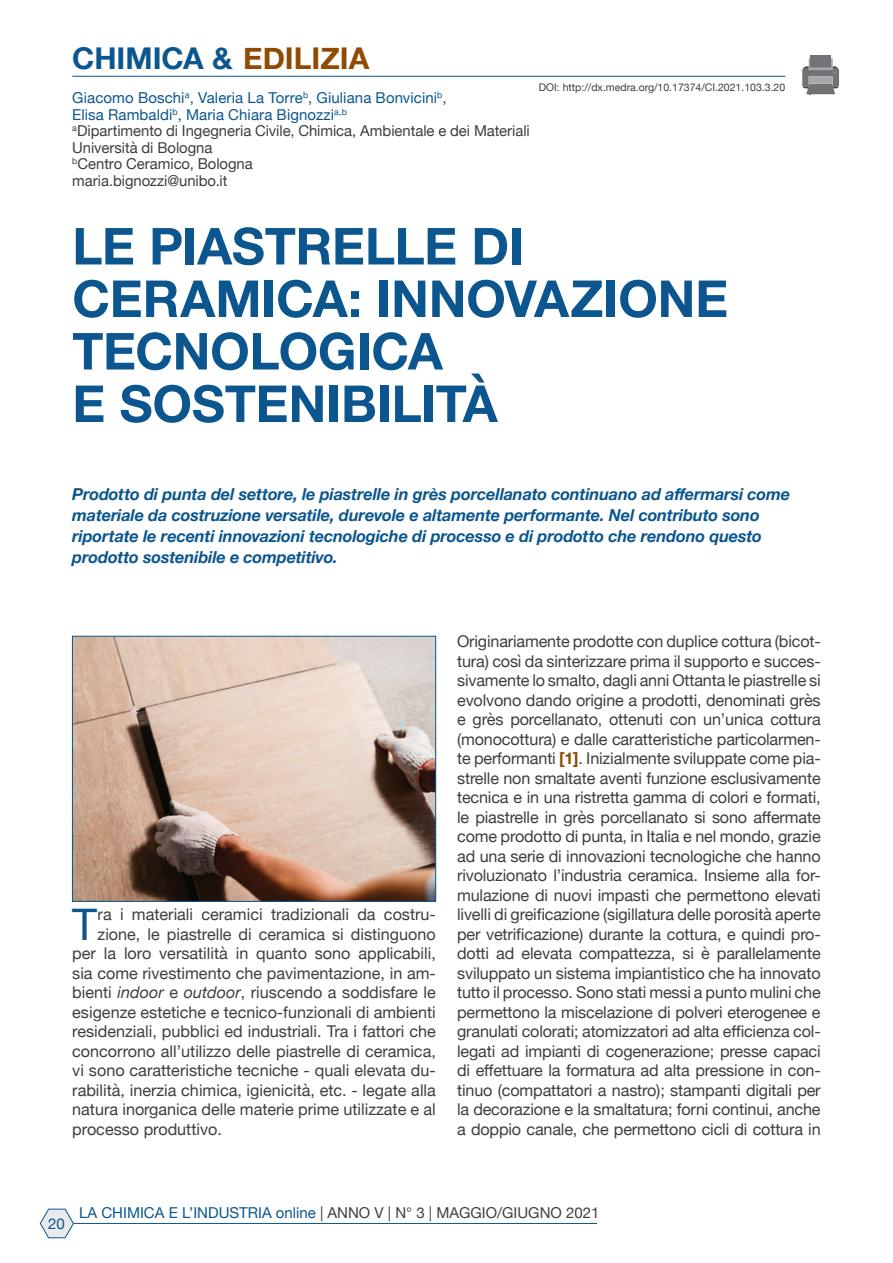
<style>
.page{position:relative;width:893px;height:1263px;background:#fff}
.page>*{position:absolute;margin:0;border:0;box-sizing:border-box;transform-origin:0 0}
.Titolo_articolo{font:700 51px/52.5px "Helvetica Neue";letter-spacing:-.005em;color:#0b568e}
.Body_Text_2{font:43.5px "Helvetica Neue";color:#0b568e}
.t1{font:700 30px "Helvetica Neue";color:#0b568e}
.Sottotitolo{font:italic 700 16.5px/21px "Helvetica Neue";letter-spacing:-.01em;color:#0b568e}
.Body_Text_2-2{font:16.2px/19.5px "Helvetica Neue";color:#3e3e3f;text-align:justify}
.Riepilogo_autori{font:15px "Helvetica Neue";color:#3e3e3f}
.Autori{font:15px "Helvetica Neue";letter-spacing:.005em;color:#0b568e}
.t2{font:10.5px "Helvetica Neue";color:#3e3e3f}
.s1{color:#904a01}
.s2{font-style:italic}
.s3{font-weight:700;color:#904a01}
.s4{color:#0b568e}
</style>
<div class="page">
<svg style="left:40px;top:1209px;width:34px;height:29px"></svg>
<hr style="left:74px;top:1223px;width:523px;height:1px;background:#0b568e">
<hr style="left:72px;top:76px;width:713px;height:1px;background:#0b568e">
<div style="left:810px;top:55px;width:21px;height:13px;background:#727376"></div>
<svg style="left:802px;top:58px;width:37px;height:37px"></svg>
<img style="left:74px;top:638px;width:360px;height:261px">
<div style="left:72px;top:636px;width:364px;height:265px;border:1px solid #0b568e"></div>
<h3 class="t1" style="left:72px;top:35px;width:298px">CHIMICA &amp; <span class="s1">EDILIZIA</span></h3>
<p class="Autori" style="left:72px;top:87px;width:376px">Giacomo Boschi<sup>a</sup>, Valeria La Torre<sup>b</sup>, Giuliana Bonvicini<sup>b</sup>,</p>
<p class="Autori" style="left:72px;top:103px;width:276px">Elisa Rambaldi<sup>b</sup>, Maria Chiara Bignozzi<sup>a,b</sup></p>
<p class="Riepilogo_autori" style="left:72px;top:120px;width:459px"><sup>a</sup>Dipartimento di Ingegneria Civile, Chimica, Ambientale e dei Materiali</p>
<p class="Riepilogo_autori" style="left:72px;top:136px;width:142px">Università di Bologna</p>
<p class="Riepilogo_autori" style="left:72px;top:153px;width:182px"><sup>b</sup>Centro Ceramico, Bologna</p>
<p class="Riepilogo_autori" style="left:72px;top:169px;width:157px">maria.bignozzi@unibo.it</p>
<p class="t2" style="left:539px;top:80px;width:248px">DOI: http://dx.medra.org/10.17374/CI.2021.103.3.20</p>
<p class="Titolo_articolo" style="left:72px;top:221px;width:657px">LE PIASTRELLE DI<br>CERAMICA: INNOVAZIONE<br>TECNOLOGICA</p>
<p class="Titolo_articolo" style="left:72px;top:379px;width:427px">E SOSTENIBILITÀ</p>
<p class="Sottotitolo" style="left:72px;top:484px;width:719px">Prodotto di punta del settore, le piastrelle in grès porcellanato continuano ad affermarsi come materiale da costruzione versatile, durevole e altamente performante. Nel contributo sono riportate le recenti innovazioni tecnologiche di processo e di prodotto che rendono questo prodotto sostenibile e competitivo.</p>
<p class="Body_Text_2" style="left:72px;top:893px;width:26px">T</p>
<p class="Body_Text_2-2" style="left:98px;top:906px;width:340px">ra i materiali ceramici tradizionali da costru-</p>
<p class="Body_Text_2-2" style="left:98px;top:925px;width:340px">zione, le piastrelle di ceramica si distinguono</p>
<p class="Body_Text_2-2" style="left:72px;top:945px;width:365px">per la loro versatilità in quanto sono applicabili,</p>
<p class="Body_Text_2-2" style="left:72px;top:964px;width:365px">sia come rivestimento che pavimentazione, in am-</p>
<p class="Body_Text_2-2" style="left:72px;top:984px;width:365px">bienti <span class="s2">indoor</span> e <span class="s2">outdoor</span>, riuscendo a soddisfare le</p>
<p class="Body_Text_2-2" style="left:72px;top:1003px;width:365px">esigenze estetiche e tecnico-funzionali di ambienti</p>
<p class="Body_Text_2-2" style="left:72px;top:1023px;width:365px">residenziali, pubblici ed industriali. Tra i fattori che</p>
<p class="Body_Text_2-2" style="left:72px;top:1042px;width:365px">concorrono all’utilizzo delle piastrelle di ceramica,</p>
<p class="Body_Text_2-2" style="left:72px;top:1062px;width:365px">vi sono caratteristiche tecniche - quali elevata du-</p>
<p class="Body_Text_2-2" style="left:72px;top:1081px;width:365px">rabilità, inerzia chimica, igienicità, etc. - legate alla</p>
<p class="Body_Text_2-2" style="left:72px;top:1101px;width:365px">natura inorganica delle materie prime utilizzate e al</p>
<p class="Body_Text_2-2" style="left:72px;top:1120px;width:151px">processo produttivo.</p>
<p class="Body_Text_2-2" style="left:457px;top:633px;width:365px">Originariamente prodotte con duplice cottura (bicot&shy;tura) così da sinterizzare prima il supporto e succes&shy;sivamente lo smalto, dagli anni Ottanta le piastrelle si evolvono dando origine a prodotti, denominati grès e grès porcellanato, ottenuti con un’unica cottura (monocottura) e dalle caratteristiche particolarmen&shy;te performanti <span class="s3">[1]</span>. Inizialmente sviluppate come pia&shy;strelle non smaltate aventi funzione esclusivamente tecnica e in una ristretta gamma di colori e formati, le piastrelle in grès porcellanato si sono affermate come prodotto di punta, in Italia e nel mondo, grazie ad una serie di innovazioni tecnologiche che hanno rivoluzionato l’industria ceramica. Insieme alla for&shy;mulazione di nuovi impasti che permettono elevati livelli di greificazione (sigillatura delle porosità aperte per vetrificazione) durante la cottura, e quindi pro&shy;dotti ad elevata compattezza, si è parallelamente sviluppato un sistema impiantistico che ha innovato tutto il processo. Sono stati messi a punto mulini che permettono la miscelazione di polveri eterogenee e granulati colorati; atomizzatori ad alta efficienza col&shy;legati ad impianti di cogenerazione; presse capaci di effettuare la formatura ad alta pressione in con&shy;tinuo (compattatori a nastro); stampanti digitali per la decorazione e la smaltatura; forni continui, anche a doppio canale, che permettono cicli di cottura in</p>
<p class="Autori" style="left:48px;top:1212px;width:18px">20</p>
<p class="Riepilogo_autori" style="left:79px;top:1202px;width:522px"><span class="s4">LA CHIMICA E L’INDUSTRIA online</span> | ANNO V | N° 3 | MAGGIO/GIUGNO 2021</p>
</div>
